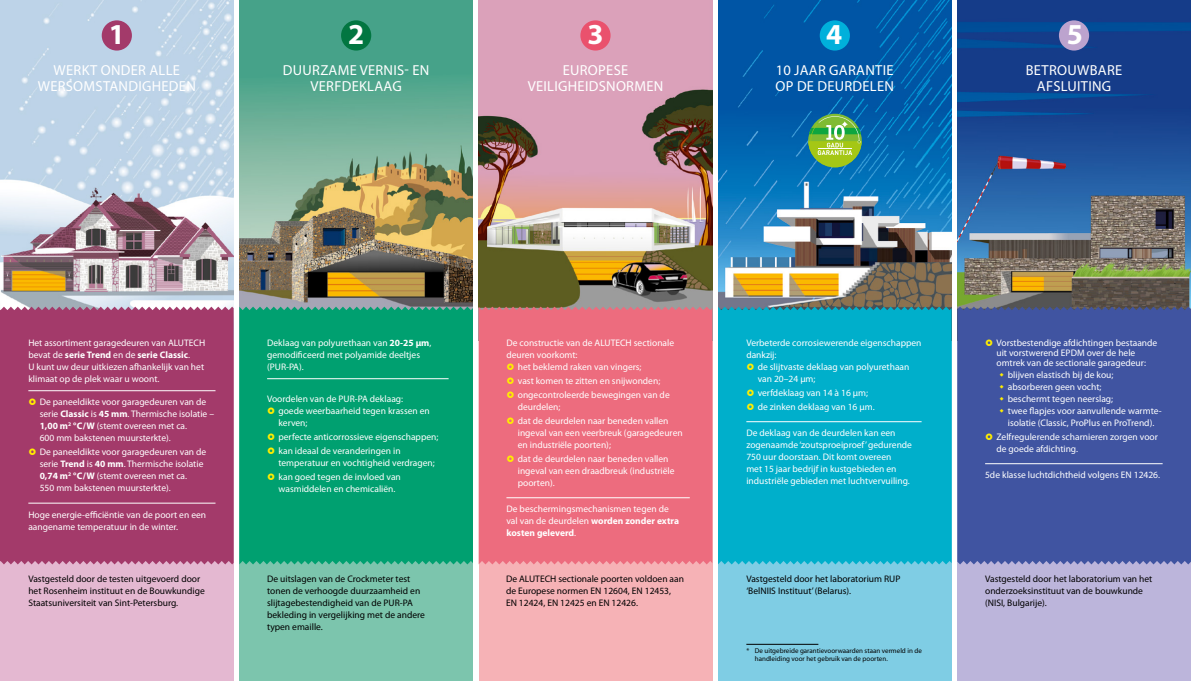
<style>
.page{position:relative;width:1191px;height:681px;background:#fff}
.page>*{position:absolute;margin:0;border:0;box-sizing:border-box;transform-origin:0 0}
.t1{font:700 29px "Myriad Pro";color:#fff}
.t2{font:14.5px/16px "Myriad Pro";letter-spacing:.02em;color:#fff;text-align:center}
.t3{font:9.5px/12px "Myriad Pro";color:#fff}
.t4{font:9.5px/12px "Myriad Pro";color:#000}
.t5{font:7px/8.4px "Myriad Pro";color:#000}
.s1{font-weight:700}
</style>
<div class="page">
<div style="left:478px;top:0;width:234px;height:680px;background:#f6b2b6"></div>
<div style="left:718px;top:0;width:233px;height:680px;background:#7fcde4"></div>
<div style="left:957px;top:0;width:234px;height:680px;background:#bcb5db"></div>
<img style="left:478px;top:0;width:234px;height:306px">
<img style="left:718px;top:0;width:233px;height:306px">
<img style="left:957px;top:0;width:234px;height:306px">
<div style="left:478px;top:306px;width:234px;height:258px;background:#ed6c7e"></div>
<div style="left:718px;top:306px;width:233px;height:258px;background:#00afcb"></div>
<div style="left:957px;top:306px;width:234px;height:258px;background:#4054a1"></div>
<div style="left:0;top:0;width:234px;height:680px;background:#e4b8d1"></div>
<img style="left:0;top:0;width:234px;height:306px">
<div style="left:0;top:306px;width:234px;height:258px;background:#a33a6a"></div>
<div style="left:239px;top:0;width:234px;height:680px;background:#7cc5ad"></div>
<img style="left:239px;top:0;width:234px;height:306px">
<div style="left:239px;top:306px;width:234px;height:258px;background:#00a070"></div>
<div style="left:102px;top:20px;width:30px;height:31px;background:#a33a6a;border-radius:50%"></div>
<div style="left:1059px;top:20px;width:30px;height:31px;background:#bca3ce;border-radius:50%"></div>
<div style="left:819px;top:20px;width:31px;height:31px;background:#00b0db;border-radius:50%"></div>
<div style="left:580px;top:20px;width:30px;height:31px;background:#ea516d;border-radius:50%"></div>
<div style="left:341px;top:20px;width:30px;height:31px;background:#027641;border-radius:50%"></div>
<svg style="left:808px;top:116px;width:53px;height:51px;background:#7bb659"></svg>
<hr style="left:506px;top:497px;width:184px;height:1px;background:#fff">
<hr style="left:746px;top:421px;width:175px;height:1px;background:#fff">
<hr style="left:985px;top:463px;width:177px;height:1px;background:#fff">
<hr style="left:28px;top:390px;width:187px;height:1px;background:#fff">
<hr style="left:28px;top:502px;width:187px;height:1px;background:#fff">
<hr style="left:267px;top:378px;width:181px;height:1px;background:#fff">
<hr style="left:746px;top:643px;width:72px;height:1px;background:#000">
<svg style="left:507px;top:363px;width:7px;height:7px"></svg>
<svg style="left:507px;top:377px;width:7px;height:7px"></svg>
<svg style="left:507px;top:391px;width:7px;height:7px"></svg>
<svg style="left:507px;top:417px;width:7px;height:7px"></svg>
<svg style="left:507px;top:455px;width:7px;height:7px"></svg>
<svg style="left:747px;top:363px;width:6px;height:7px"></svg>
<svg style="left:747px;top:389px;width:6px;height:7px"></svg>
<svg style="left:747px;top:403px;width:6px;height:7px"></svg>
<svg style="left:986px;top:339px;width:6px;height:7px"></svg>
<svg style="left:1000px;top:372px;width:3px;height:4px"></svg>
<svg style="left:1000px;top:384px;width:3px;height:4px"></svg>
<svg style="left:1000px;top:396px;width:3px;height:4px"></svg>
<svg style="left:1000px;top:408px;width:3px;height:4px"></svg>
<svg style="left:986px;top:433px;width:6px;height:7px"></svg>
<svg style="left:29px;top:398px;width:7px;height:7px"></svg>
<svg style="left:29px;top:448px;width:7px;height:7px"></svg>
<svg style="left:268px;top:407px;width:6px;height:6px"></svg>
<svg style="left:268px;top:433px;width:6px;height:6px"></svg>
<svg style="left:268px;top:447px;width:6px;height:6px"></svg>
<svg style="left:268px;top:473px;width:6px;height:6px"></svg>
<h1 class="t1" style="left:109px;top:16px;width:18px">1</h1>
<h1 class="t1" style="left:348px;top:16px;width:18px">2</h1>
<h1 class="t1" style="left:587px;top:16px;width:18px">3</h1>
<h1 class="t1" style="left:826px;top:16px;width:18px">4</h1>
<h1 class="t1" style="left:1066px;top:16px;width:18px">5</h1>
<h2 class="t2" style="left:38px;top:61px;width:160px">WERKT ONDER ALLE<br>WERSOMSTANDIGHEDEN</h2>
<h2 class="t2" style="left:283px;top:61px;width:148px">DUURZAME VERNIS- EN<br>VERFDEKLAAG</h2>
<h2 class="t2" style="left:528px;top:61px;width:137px">EUROPESE<br>VEILIGHEIDSNORMEN</h2>
<h2 class="t2" style="left:775px;top:61px;width:120px;text-align:left">10 JAAR GARANTIE<br>OP DE DEURDELEN</h2>
<h2 class="t2" style="left:1025px;top:61px;width:98px">BETROUWBARE<br>AFSLUITING</h2>
<p class="t3" style="left:28px;top:336px;width:178px">Het assortiment garagedeuren van ALUTECH bevat de <span class="s1">serie Trend</span> en de <span class="s1">serie Classic</span>.<br>U kunt uw deur uitkiezen afhankelijk van het klimaat op de plek waar u woont.</p>
<p class="t3" style="left:40px;top:396px;width:176px">De paneeldikte voor garagedeuren van de serie <span class="s1">Classic</span> is <span class="s1">45 mm</span>. Thermische isolatie – <span class="s1">1,00 m</span><sup>2</sup> <span class="s1">°C/W</span> (stemt overeen met ca.<br>600 mm bakstenen muursterkte).</p>
<p class="t3" style="left:40px;top:446px;width:168px">De paneeldikte voor garagedeuren van de serie <span class="s1">Trend</span> is <span class="s1">40 mm</span>. Thermische isolatie <span class="s1">0,74 m</span><sup>2</sup> <span class="s1">°C/W</span> (stemt overeen met ca.<br>550 mm bakstenen muursterkte).</p>
<p class="t3" style="left:28px;top:508px;width:179px">Hoge energie-efficiëntie van de poort en een aangename temperatuur in de winter.</p>
<p class="t4" style="left:28px;top:572px;width:178px">Vastgesteld door de testen uitgevoerd door het Rosenheim instituut en de Bouwkundige<br>Staatsuniversiteit van Sint-Petersburg.</p>
<p class="t3" style="left:267px;top:336px;width:166px">Deklaag van polyurethaan van <span class="s1">20-25 μm</span>, gemodificeerd met polyamide deeltjes (PUR-PA).</p>
<p class="t3" style="left:278px;top:392px;width:153px;text-indent:-11px">Voordelen van de PUR-PA deklaag: goede weerbaarheid tegen krassen en kerven;</p>
<p class="t3" style="left:278px;top:429px;width:161px;line-height:14px">perfecte anticorrossieve eigenschappen; kan ideaal de veranderingen in</p>
<p class="t3" style="left:278px;top:455px;width:158px;line-height:14px">temperatuur en vochtigheid verdragen; kan goed tegen de invloed van</p>
<p class="t3" style="left:278px;top:482px;width:118px">wasmiddelen en chemicaliën.</p>
<p class="t3" style="left:506px;top:336px;width:169px">De constructie van de ALUTECH sectionale</p>
<p class="t3" style="left:506px;top:348px;width:73px">deuren voorkomt:</p>
<p class="t3" style="left:518px;top:360px;width:125px">het beklemd raken van vingers;</p>
<p class="t3" style="left:518px;top:373px;width:153px;line-height:14px">vast komen te zitten en snijwonden; ongecontroleerde bewegingen van de</p>
<p class="t3" style="left:518px;top:399px;width:152px;line-height:14px">deurdelen;<br>dat de deurdelen naar beneden vallen</p>
<p class="t3" style="left:518px;top:426px;width:166px">ingeval van een veerbreuk (garagedeuren en industriële poorten);</p>
<p class="t3" style="left:518px;top:452px;width:158px">dat de deurdelen naar beneden vallen ingeval van een draadbreuk (industriële poorten).</p>
<p class="t3" style="left:506px;top:503px;width:174px">De beschermingsmechanismen tegen de val van de deurdelen <span class="s1">worden zonder extra kosten geleverd</span>.</p>
<p class="t3" style="left:746px;top:336px;width:177px">Verbeterde corrosiewerende eigenschappen dankzij:</p>
<p class="t3" style="left:757px;top:360px;width:153px">de slijtvaste deklaag van polyurethaan van 20–24 μm;</p>
<p class="t3" style="left:757px;top:385px;width:118px;line-height:14px">verfdeklaag van 14 à 16 μm; de zinken deklaag van 16 μm.</p>
<p class="t3" style="left:746px;top:427px;width:167px">De deklaag van de deurdelen kan een zogenaamde ‘zoutsproeiproef’ gedurende 750 uur doorstaan. Dit komt overeen<br>met 15 jaar bedrijf in kustgebieden en industriële gebieden met luchtvervuiling.</p>
<p class="t3" style="left:996px;top:337px;width:162px;line-height:10px">Vorstbestendige afdichtingen bestaande uit vorstwerend EPDM over de hele omtrek van de sectionale garagedeur:</p>
<p class="t3" style="left:1007px;top:368px;width:155px">blijven elastisch bij de kou;<br>absorberen geen vocht;<br>beschermt tegen neerslag;<br>twee flapjes voor aanvullende warmte&shy;isolatie (Classic, ProPlus en ProTrend).</p>
<p class="t3" style="left:996px;top:430px;width:163px">Zelfregulerende scharnieren zorgen voor de goede afdichting.</p>
<p class="t3" style="left:985px;top:468px;width:176px">5de klasse luchtdichtheid volgens EN 12426.</p>
<p class="t4" style="left:267px;top:572px;width:159px">De uitslagen van de Crockmeter test tonen de verhoogde duurzaamheid en slijtagebestendigheid van de PUR-PA bekleding in vergelijking met de andere typen emaille.</p>
<p class="t4" style="left:506px;top:572px;width:179px">De ALUTECH sectionale poorten voldoen aan de Europese normen EN 12604, EN 12453,<br>EN 12424, EN 12425 en EN 12426.</p>
<p class="t4" style="left:985px;top:572px;width:169px">Vastgesteld door het laboratorium van het onderzoeksinstituut van de bouwkunde (NISI, Bulgarije).</p>
<p class="t4" style="left:746px;top:572px;width:156px">Vastgesteld door het laboratorium RUP ‘BelNIIS Instituut’ (Belarus).</p>
<p class="t5" style="left:755px;top:645px;width:168px;text-indent:-9px">* De uitgebreide garantievoorwaarden staan vermeld in de handleiding voor het gebruik van de poorten.</p>
</div>
